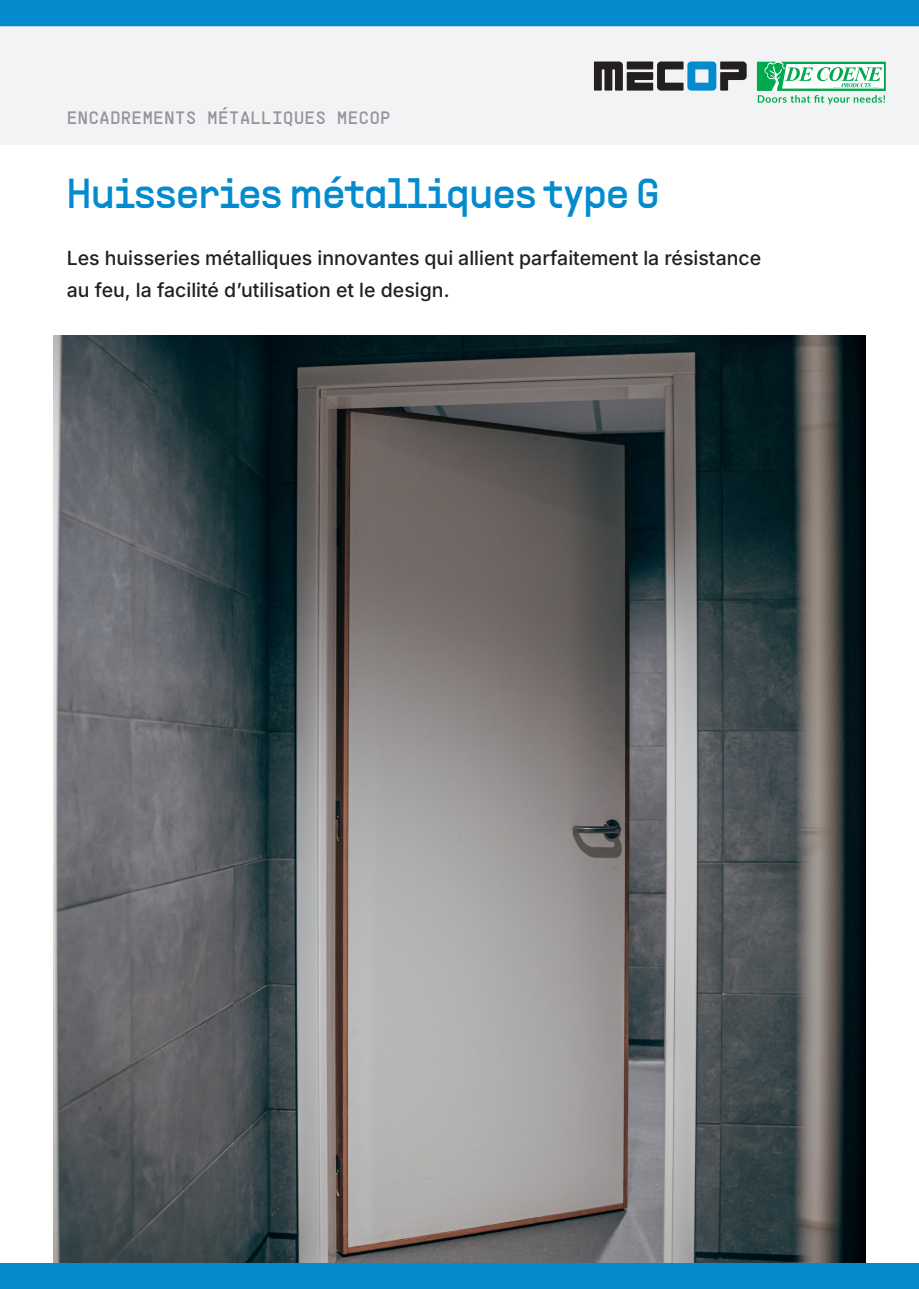
<style>
.page{position:relative;width:919px;height:1289px;background:#fff}
.page>*{position:absolute;margin:0;border:0;box-sizing:border-box;transform-origin:0 0}
.Titel_Mecop{font:42px "PP Supply Sans";color:#038bce}
.TEKST{font:19.5px/31.5px "Inter";color:#231f20}
.HOOFDSTUK{font:18px "PP Supply Mono";color:#939598}
</style>
<div class="page">
<div style="left:0;top:21px;width:918px;height:124px;background:#f2f3f4"></div>
<div style="left:0;top:0;width:918px;height:26px;background:#038bce"></div>
<img style="left:54px;top:336px;width:811px;height:927px">
<div style="left:0;top:1263px;width:918px;height:25px;background:#038bce"></div>
<svg style="left:756px;top:62px;width:129px;height:42px"></svg>
<svg style="left:594px;top:61px;width:152px;height:30px"></svg>
<p class="HOOFDSTUK" style="left:67px;top:105px;width:326px">ENCADREMENTS MÉTALLIQUES MECOP</p>
<p class="Titel_Mecop" style="left:67px;top:168px;width:594px">Huisseries métalliques type G</p>
<p class="TEKST" style="left:67px;top:242px;width:695px">Les huisseries métalliques innovantes qui allient parfaitement la résistance au feu, la facilité d’utilisation et le design.</p>
</div>
